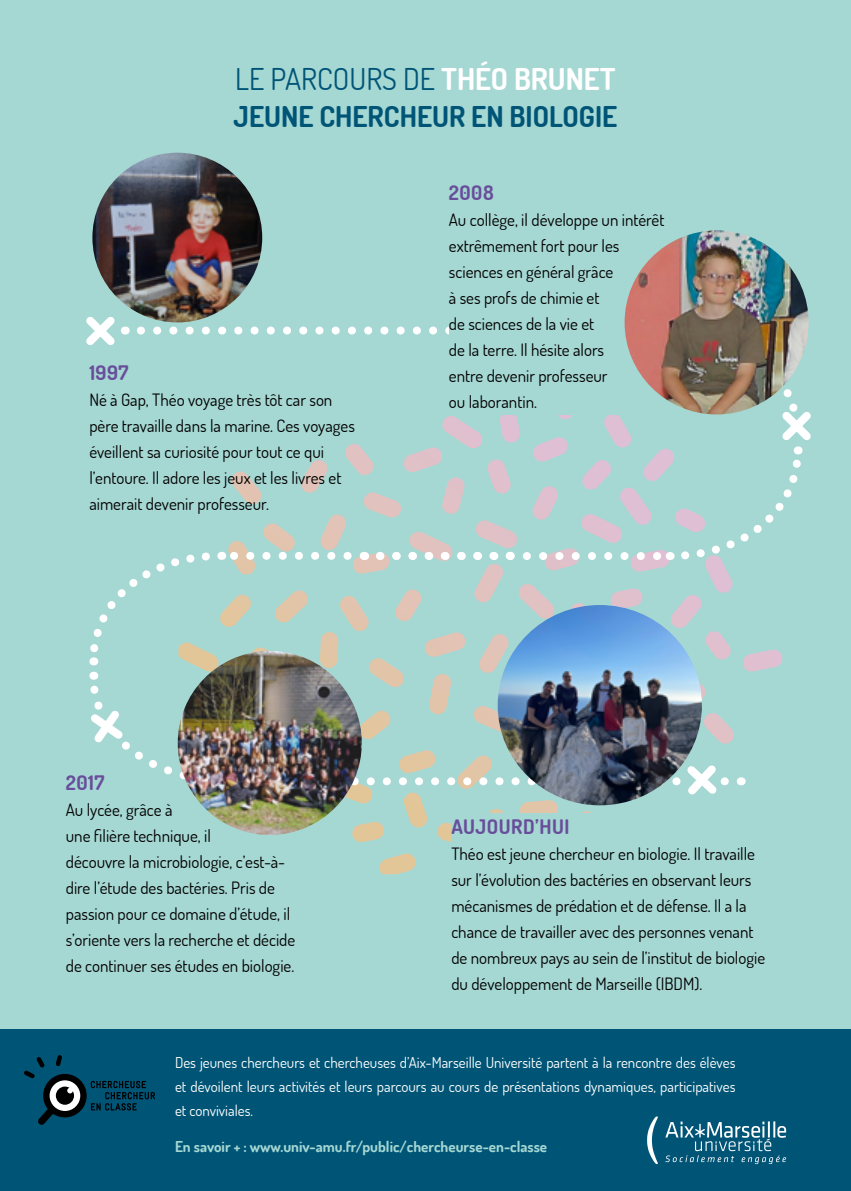
<style>
.page{position:relative;width:851px;height:1191px;background:#fff}
.page>*{position:absolute;margin:0;border:0;box-sizing:border-box;transform-origin:0 0}
.t1{font:30px "Dosis";color:#057}
.t2{font:700 28.6px "Dosis";color:#057}
.t3{font:700 20px "Dosis";letter-spacing:.025em;color:#684e9a}
.t4{font:17px/26px "Dosis";color:#000}
.t5{font:15px/24px "Dosis";color:#fff;text-align:justify}
.t6{font:700 15px "Dosis";color:#a5d7d3}
.s1{font-weight:700;color:#fff}
</style>
<div class="page">
<div style="left:0;top:0;width:850px;height:1191px;background:#a5d7d3"></div>
<img style="left:92px;top:153px;width:170px;height:169px;border-radius:85px">
<img style="left:624px;top:230px;width:184px;height:184px;border-radius:92px">
<img style="left:86px;top:309px;width:725px;height:565px">
<div style="left:0;top:1029px;width:850px;height:162px;background:#057"></div>
<svg style="left:24px;top:1055px;width:131px;height:69px"></svg>
<svg style="left:647px;top:1116px;width:10px;height:48px"></svg>
<svg style="left:665px;top:1121px;width:121px;height:43px"></svg>
<h1 class="t1" style="left:235px;top:59px;width:382px">LE PARCOURS DE <span class="s1">THÉO BRUNET</span></h1>
<h2 class="t2" style="left:233px;top:98px;width:385px">JEUNE CHERCHEUR EN BIOLOGIE</h2>
<p class="t3" style="left:89px;top:359px;width:41px">1997</p>
<p class="t4" style="left:89px;top:386px;width:267px">Né à Gap, Théo voyage très tôt car son père travaille dans la marine. Ces voyages éveillent sa curiosité pour tout ce qui l’entoure. Il adore les jeux et les livres et aimerait devenir professeur.</p>
<p class="t3" style="left:449px;top:179px;width:46px">2008</p>
<p class="t4" style="left:449px;top:206px;width:217px">Au collège, il développe un intérêt extrêmement fort pour les sciences en général grâce<br>à ses profs de chimie et<br>de sciences de la vie et<br>de la terre. Il hésite alors<br>entre devenir professeur<br>ou laborantin.</p>
<p class="t3" style="left:66px;top:770px;width:40px">2017</p>
<p class="t4" style="left:66px;top:796px;width:231px">Au lycée, grâce à<br>une filière technique, il<br>découvre la microbiologie, c’est-à&shy;dire l’étude des bactéries. Pris de passion pour ce domaine d’étude, il s’oriente vers la recherche et décide de continuer ses études en biologie.</p>
<p class="t3" style="left:451px;top:814px;width:120px">AUJOURD’HUI</p>
<p class="t4" style="left:451px;top:840px;width:315px">Théo est jeune chercheur en biologie. Il travaille sur l’évolution des bactéries en observant leurs mécanismes de prédation et de défense. Il a la chance de travailler avec des personnes venant de nombreux pays au sein de l’institut de biologie du développement de Marseille (IBDM).</p>
<p class="t5" style="left:175px;top:1050px;width:562px">Des jeunes chercheurs et chercheuses d’Aix-Marseille Université partent à la rencontre des élèves et dévoilent leurs activités et leurs parcours au cours de présentations dynamiques, participatives et conviviales.</p>
<p class="t6" style="left:175px;top:1137px;width:373px">En savoir + : www.univ-amu.fr/public/chercheurse-en-classe</p>
</div>
